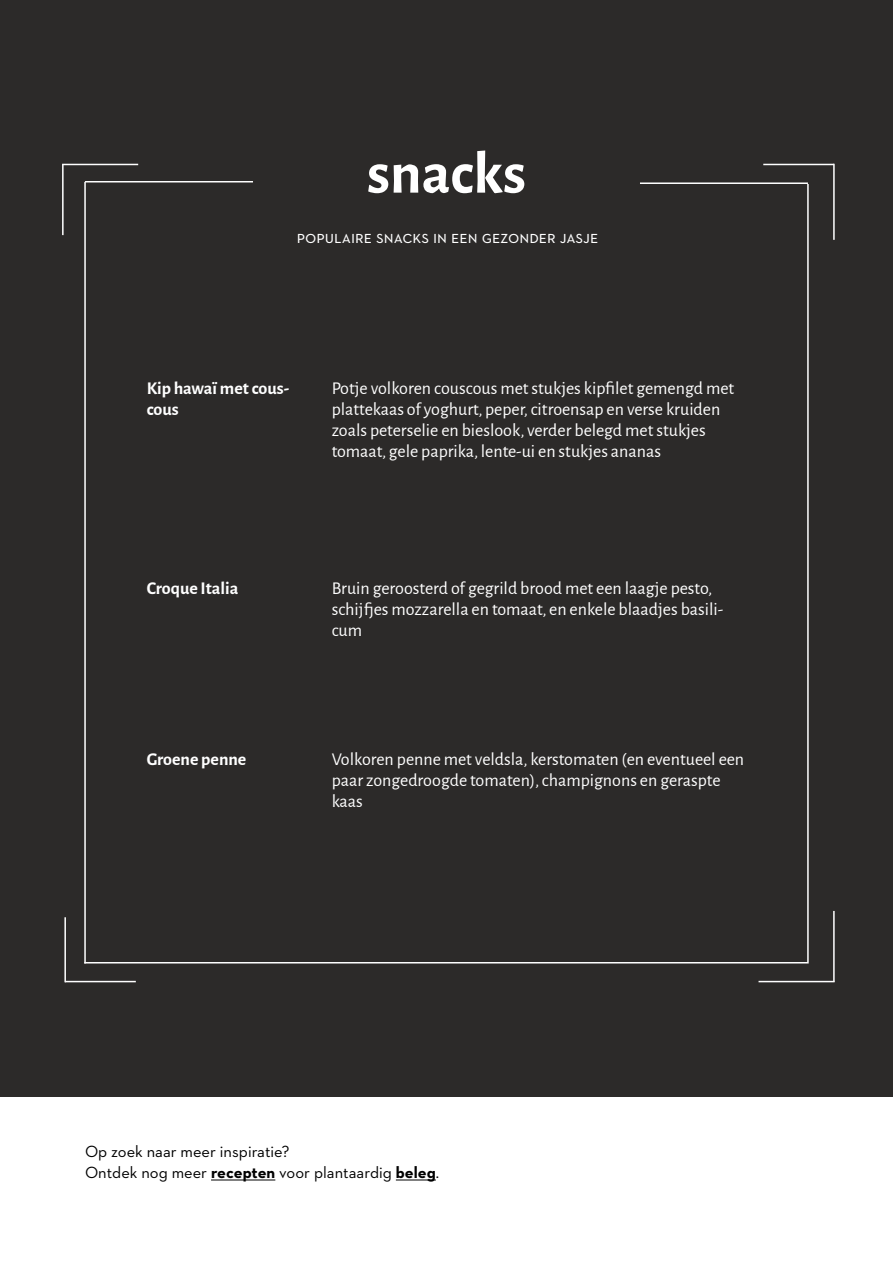
<style>
.page{position:relative;width:893px;height:1263px;background:#fff}
.page>*{position:absolute;margin:0;border:0;box-sizing:border-box;transform-origin:0 0}
.t1{font:700 60px "Alegreya Sans";color:#fff}
.t2{font:18px/21px "Alegreya Sans";color:#fff}
.t3{font:700 18px/21px "Alegreya Sans";color:#fff}
.t4{font:18px "Neutraface 2 Text";color:#fff}
.t5{font:16.5px/21px "Neutraface 2 Text";color:#000}
.s1{font-weight:700}
</style>
<div class="page">
<div style="left:0;top:0;width:893px;height:1096px;background:#2c2a29"></div>
<hr style="left:85px;top:181px;width:168px;height:1px;background:#fff">
<hr style="left:62px;top:164px;width:76px;height:1px;background:#fff">
<hr style="left:64px;top:917px;width:2px;height:65px;background:#fff">
<hr style="left:758px;top:981px;width:77px;height:1px;background:#fff">
<hr style="left:833px;top:164px;width:2px;height:76px;background:#fff">
<hr style="left:62px;top:164px;width:2px;height:71px;background:#fff">
<hr style="left:65px;top:981px;width:71px;height:1px;background:#fff">
<hr style="left:833px;top:911px;width:2px;height:70px;background:#fff">
<hr style="left:763px;top:164px;width:71px;height:1px;background:#fff">
<hr style="left:640px;top:182px;width:168px;height:2px;background:#fff">
<hr style="left:807px;top:184px;width:2px;height:778px;background:#fff">
<hr style="left:84px;top:962px;width:725px;height:1px;background:#fff">
<hr style="left:84px;top:182px;width:2px;height:781px;background:#fff">
<hr style="left:211px;top:1180px;width:64px;height:1px;background:#000">
<hr style="left:396px;top:1180px;width:40px;height:1px;background:#000">
<h1 class="t1" style="left:367px;top:129px;width:161px">snacks</h1>
<p class="t4" style="left:297px;top:226px;width:303px">populaire snacks in een gezonder jasje</p>
<p class="t3" style="left:147px;top:377px;width:144px">Kip hawaï met cous&shy;cous</p>
<p class="t2" style="left:332px;top:377px;width:404px">Potje volkoren couscous met stukjes kipfilet gemengd met plattekaas of yoghurt, peper, citroensap en verse kruiden zoals peterselie en bieslook, verder belegd met stukjes tomaat, gele paprika, lente-ui en stukjes ananas</p>
<p class="t3" style="left:147px;top:576px;width:93px">Croque Italia</p>
<p class="t3" style="left:147px;top:748px;width:101px">Groene penne</p>
<p class="t2" style="left:332px;top:576px;width:393px">Bruin geroosterd of gegrild brood met een laagje pesto, schijfjes mozzarella en tomaat, en enkele blaadjes basili&shy;cum</p>
<p class="t2" style="left:332px;top:748px;width:414px">Volkoren penne met veldsla, kerstomaten (en eventueel een paar zongedroogde tomaten), champignons en geraspte kaas</p>
<p class="t5" style="left:85px;top:1140px;width:356px">Op zoek naar meer inspiratie?<br>Ontdek nog meer <span class="s1">recepten</span> voor plantaardig <span class="s1">beleg</span>.</p>
</div>
